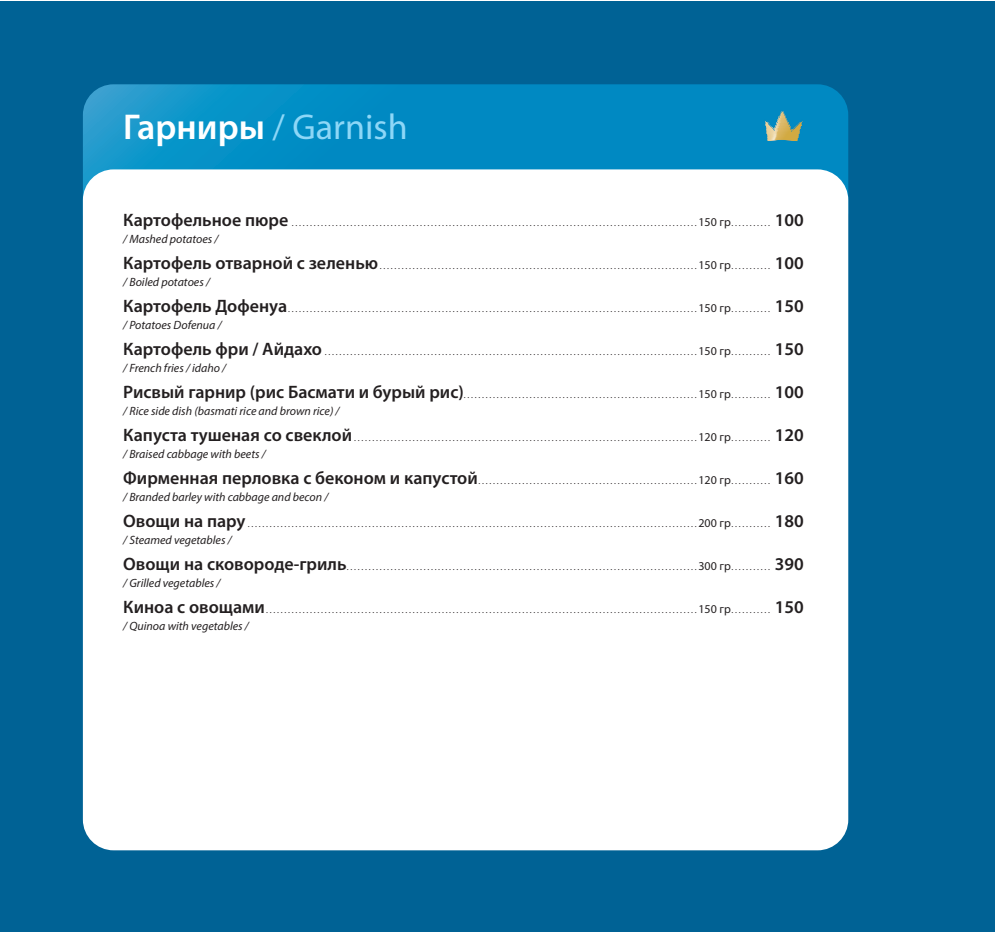
<style>
.page{position:relative;width:995px;height:932px;background:#fff}
.page>*{position:absolute;margin:0;border:0;box-sizing:border-box;transform-origin:0 0}
.t1{font:36px "Myriad Pro";color:#8dd7f7}
.t2{font:italic 12px "Myriad Pro";color:#231f20}
.t3{font:9px "Myriad Pro";color:#231f20}
.s1{font-weight:600;color:#fff}
.s2{font-weight:600;font-size:18px}
.s3{font-size:12px}
</style>
<div class="page">
<div style="left:986px;top:1px;width:9px;height:930px;background:#006295"></div>
<div style="left:0;top:1px;width:923px;height:930px;background:#006295"></div>
<div style="left:923px;top:1px;width:63px;height:930px;background:#006295"></div>
<svg style="left:83px;top:84px;width:765px;height:110px;background:#048cc3"></svg>
<div style="left:83px;top:169px;width:765px;height:681px;background:#fff;border-radius:31px"></div>
<svg style="left:768px;top:139px;width:29px;height:3px"></svg>
<img style="left:767px;top:131px;width:33px;height:8px">
<svg style="left:765px;top:110px;width:38px;height:21px"></svg>
<h1 class="t1" style="left:123px;top:105px;width:286px"><span class="s1">Гарниры</span> / Garnish</h1>
<p class="t3" style="left:123px;top:217px;width:682px"><span class="s2">Картофельное пюре</span> ...............................................................................................................<span class="s3">150 гр</span>........... <span class="s2">100</span></p>
<h2 class="t2" style="left:123px;top:231px;width:97px">/ Mashed potatoes /</h2>
<p class="t3" style="left:123px;top:260px;width:682px"><span class="s2">Картофель отварной с зеленью</span>.......................................................................................<span class="s3">150 гр</span>........... <span class="s2">100</span></p>
<h2 class="t2" style="left:123px;top:274px;width:88px">/ Boiled potatoes /</h2>
<p class="t3" style="left:123px;top:303px;width:682px"><span class="s2">Картофель Дофенуа</span>................................................................................................................<span class="s3">150 гр</span>........... <span class="s2">150</span></p>
<h2 class="t2" style="left:123px;top:317px;width:100px">/ Potatoes Dofenua /</h2>
<p class="t3" style="left:123px;top:346px;width:682px"><span class="s2">Картофель фри / Айдахо</span>......................................................................................................<span class="s3">150 гр</span>........... <span class="s2">150</span></p>
<h2 class="t2" style="left:123px;top:360px;width:104px">/ French fries / idaho /</h2>
<p class="t3" style="left:123px;top:389px;width:682px"><span class="s2">Рисвый гарнир (рис Басмати и бурый рис)</span>................................................................<span class="s3">150 гр</span>........... <span class="s2">100</span></p>
<h2 class="t2" style="left:123px;top:403px;width:218px">/ Rice side dish (basmati rice and brown rice) /</h2>
<p class="t3" style="left:123px;top:432px;width:682px"><span class="s2">Капуста тушеная со свеклой</span>..............................................................................................<span class="s3">120 гр</span>........... <span class="s2">120</span></p>
<h2 class="t2" style="left:123px;top:446px;width:144px">/ Braised cabbage with beets /</h2>
<p class="t3" style="left:123px;top:475px;width:682px"><span class="s2">Фирменная перловка с беконом и капустой</span>............................................................<span class="s3">120 гр</span>........... <span class="s2">160</span></p>
<h2 class="t2" style="left:123px;top:489px;width:207px">/ Branded barley with cabbage and becon /</h2>
<p class="t3" style="left:123px;top:518px;width:682px"><span class="s2">Овощи на пару</span>...........................................................................................................................<span class="s3">200 гр</span>........... <span class="s2">180</span></p>
<h2 class="t2" style="left:123px;top:532px;width:110px">/ Steamed vegetables /</h2>
<p class="t3" style="left:123px;top:561px;width:682px"><span class="s2">Овощи на сковороде-гриль</span>................................................................................................<span class="s3">300 гр</span>........... <span class="s2">390</span></p>
<h2 class="t2" style="left:123px;top:575px;width:99px">/ Grilled vegetables /</h2>
<p class="t3" style="left:123px;top:604px;width:682px"><span class="s2">Киноа с овощами</span>......................................................................................................................<span class="s3">150 гр</span>........... <span class="s2">150</span></p>
<h2 class="t2" style="left:123px;top:618px;width:127px">/ Quinoa with vegetables /</h2>
</div>
